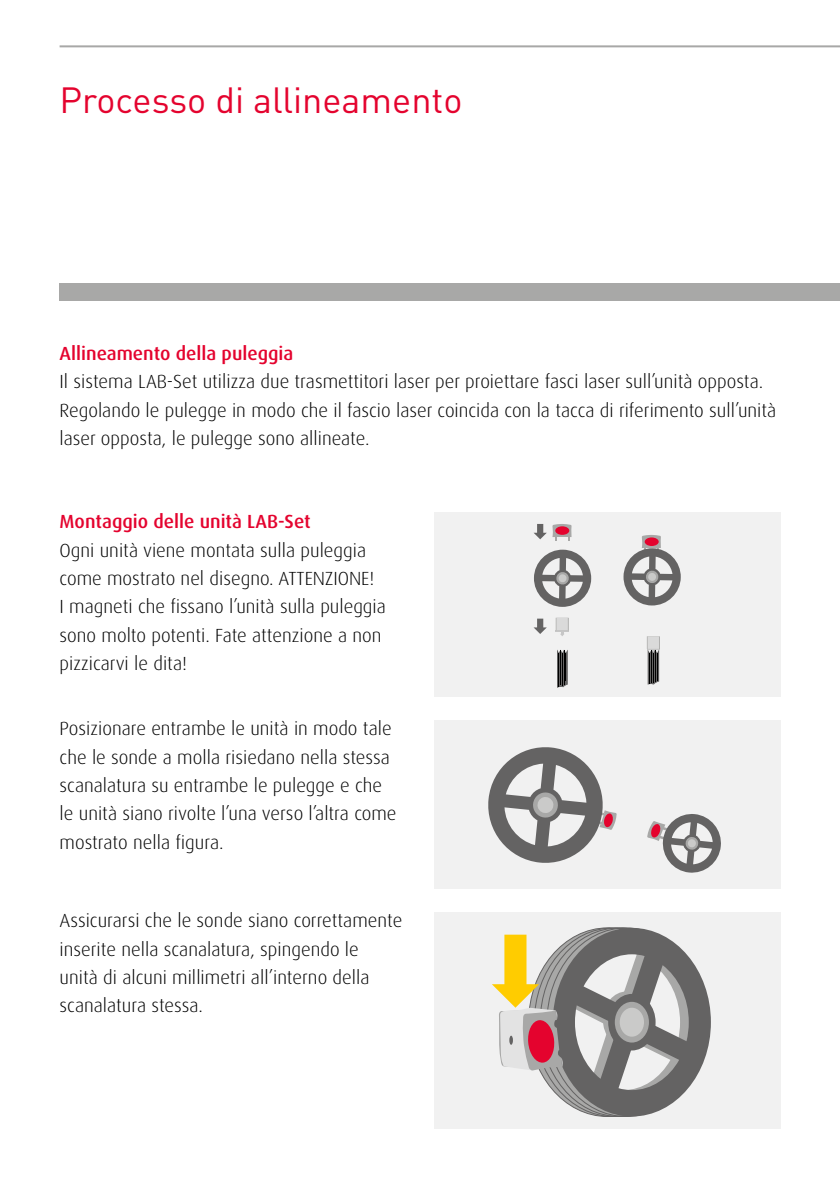
<style>
.page{position:relative;width:840px;height:1191px;background:#fff}
.page>*{position:absolute;margin:0;border:0;box-sizing:border-box;transform-origin:0 0}
.t1{font:36px "DIN Pro";color:#e4032e}
.t2{font:300 19px/28.4px "Dax Pro";color:#000}
.t3{font:500 19px "Dax Pro";color:#e4032e}
</style>
<div class="page">
<div style="left:60px;top:283px;width:779px;height:17px;background:#a8a8a7"></div>
<div style="left:434px;top:512px;width:346px;height:184px;background:#f1f1f1"></div>
<svg style="left:557px;top:650px;width:10px;height:37px"></svg>
<svg style="left:533px;top:618px;width:13px;height:16px"></svg>
<svg style="left:533px;top:524px;width:13px;height:15px"></svg>
<svg style="left:552px;top:524px;width:19px;height:16px"></svg>
<svg style="left:647px;top:636px;width:12px;height:48px"></svg>
<svg style="left:555px;top:618px;width:13px;height:18px"></svg>
<svg style="left:534px;top:549px;width:57px;height:58px"></svg>
<svg style="left:623px;top:535px;width:57px;height:71px"></svg>
<div style="left:644px;top:537px;width:14px;height:9px;background:#e4032e;border-radius:50%"></div>
<div style="left:555px;top:526px;width:14px;height:9px;background:#e4032e;border-radius:50%"></div>
<div style="left:434px;top:720px;width:346px;height:168px;background:#f1f1f1"></div>
<svg style="left:488px;top:747px;width:128px;height:116px"></svg>
<svg style="left:647px;top:814px;width:74px;height:59px"></svg>
<div style="left:434px;top:912px;width:346px;height:216px;background:#f1f1f1"></div>
<svg style="left:492px;top:927px;width:218px;height:190px"></svg>
<hr style="left:60px;top:45px;width:779px;height:2px;background:#a8a8a7">
<h1 class="t1" style="left:60px;top:72px;width:404px">Processo di allineamento</h1>
<p class="t3" style="left:60px;top:341px;width:235px">Allineamento della puleggia</p>
<p class="t2" style="left:60px;top:368px;width:717px">Il sistema LAB-Set utilizza due trasmettitori laser per proiettare fasci laser sull’unità opposta.<br>Regolando le pulegge in modo che il fascio laser coincida con la tacca di riferimento sull’unità laser opposta, le pulegge sono allineate.</p>
<p class="t3" style="left:60px;top:509px;width:252px">Montaggio delle unità LAB-Set</p>
<p class="t2" style="left:60px;top:536px;width:327px">Ogni unità viene montata sulla puleggia come mostrato nel disegno. ATTENZIONE!<br>I magneti che fissano l’unità sulla puleggia sono molto potenti. Fate attenzione a non pizzicarvi le dita!</p>
<p class="t2" style="left:60px;top:714px;width:338px">Posizionare entrambe le unità in modo tale che le sonde a molla risiedano nella stessa scanalatura su entrambe le pulegge e che le unità siano rivolte l’una verso l’altra come mostrato nella figura.</p>
<p class="t2" style="left:60px;top:906px;width:344px">Assicurarsi che le sonde siano correttamente inserite nella scanalatura, spingendo le<br>unità di alcuni millimetri all’interno della scanalatura stessa.</p>
</div>
